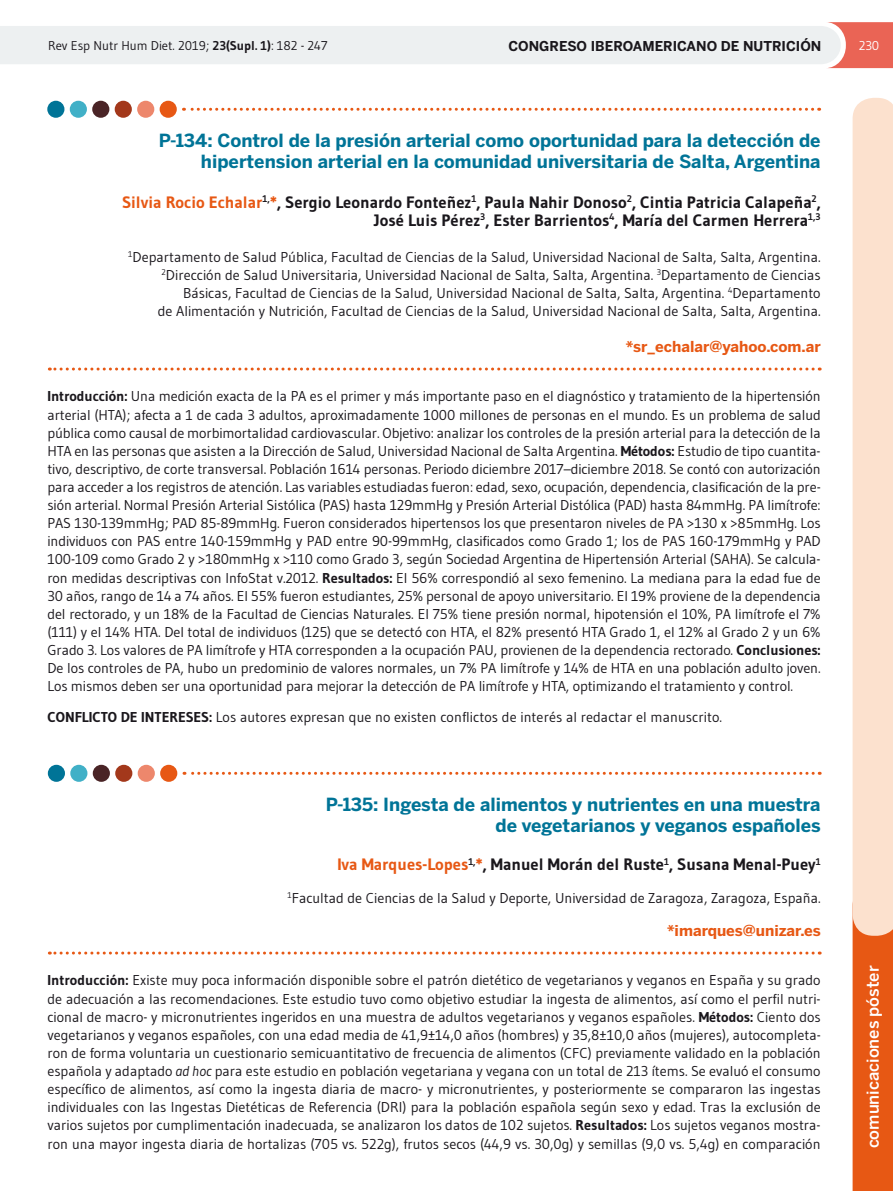
<style>
.page{position:relative;width:893px;height:1191px;background:#fff}
.page>*{position:absolute;margin:0;border:0;box-sizing:border-box;transform-origin:0 0}
.t1{font:700 18px/21.1px "Benton Sans";color:#007497;text-align:right}
.t2{font:700 16.5px/18.1px "Gudea";color:#1a171c;text-align:right}
.t3{font:500 16.5px "Benton Sans";color:#fff}
.t4{font:700 15px "Benton Sans";color:#e75814}
.t5{font:14.25px/18.1px "Gudea";color:#1a171c;text-align:justify}
.t6{font:700 13.5px "Benton Sans";color:#1a171c}
.t7{font:12.75px "Gudea";color:#1a171c}
.t8{font:12.75px "Gudea";color:#fff}
.s1{font-weight:700}
.s2{color:#e75814}
.s3{font-style:italic}
</style>
<div class="page">
<svg style="left:0;top:22px;width:893px;height:46px"></svg>
<svg style="left:853px;top:98px;width:40px;height:1093px;background:#f7c0a1"></svg>
<svg style="left:49px;top:367px;width:764px;height:3px"></svg>
<svg style="left:49px;top:951px;width:764px;height:3px"></svg>
<svg style="left:184px;top:772px;width:629px;height:3px"></svg>
<div style="left:48px;top:765px;width:17px;height:17px;background:#007497;border-radius:50%"></div>
<div style="left:70px;top:765px;width:17px;height:17px;background:#41b0c7;border-radius:50%"></div>
<div style="left:93px;top:765px;width:17px;height:17px;background:#4a2426;border-radius:50%"></div>
<div style="left:115px;top:765px;width:17px;height:17px;background:#a3381b;border-radius:50%"></div>
<div style="left:138px;top:765px;width:17px;height:17px;background:#ed876c;border-radius:50%"></div>
<div style="left:160px;top:765px;width:17px;height:17px;background:#e75814;border-radius:50%"></div>
<svg style="left:183px;top:108px;width:630px;height:3px"></svg>
<div style="left:47px;top:101px;width:17px;height:17px;background:#007497;border-radius:50%"></div>
<div style="left:70px;top:101px;width:17px;height:17px;background:#41b0c7;border-radius:50%"></div>
<div style="left:92px;top:101px;width:17px;height:17px;background:#4a2426;border-radius:50%"></div>
<div style="left:115px;top:101px;width:17px;height:17px;background:#a3381b;border-radius:50%"></div>
<div style="left:137px;top:101px;width:17px;height:17px;background:#ed876c;border-radius:50%"></div>
<div style="left:160px;top:101px;width:17px;height:17px;background:#e75814;border-radius:50%"></div>
<p class="t6" style="left:508px;top:38px;width:314px">CONGRESO IBEROAMERICANO DE NUTRICIÓN</p>
<p class="t7" style="left:48px;top:37px;width:281px">Rev Esp Nutr Hum Diet. 2019; <span class="s1">23(Supl. 1)</span>: 182 - 247</p>
<p class="t8" style="left:859px;top:37px;width:22px">230</p>
<p class="t1" style="left:159px;top:130px;width:663px">P-134: Control de la presión arterial como oportunidad para la detección de hipertension arterial en la comunidad universitaria de Salta, Argentina</p>
<p class="t2" style="left:122px;top:193px;width:700px"><span class="s2">Silvia Rocio Echalar</span><sup>1,</sup><span class="s2">*</span>, Sergio Leonardo Fonteñez<sup>1</sup>, Paula Nahir Donoso<sup>2</sup>, Cintia Patricia Calapeña<sup>2</sup>,<br>José Luis Pérez<sup>3</sup>, Ester Barrientos<sup>4</sup>, María del Carmen Herrera<sup>1,3</sup></p>
<p class="t5" style="left:128px;top:247px;width:694px;text-align:right"><sup>1</sup>Departamento de Salud Pública, Facultad de Ciencias de la Salud, Universidad Nacional de Salta, Salta, Argentina.<br><sup>2</sup>Dirección de Salud Universitaria, Universidad Nacional de Salta, Salta, Argentina. <sup>3</sup>Departamento de Ciencias Básicas, Facultad de Ciencias de la Salud, Universidad Nacional de Salta, Salta, Argentina. <sup>4</sup>Departamento<br>de Alimentación y Nutrición, Facultad de Ciencias de la Salud, Universidad Nacional de Salta, Salta, Argentina.</p>
<p class="t4" style="left:626px;top:338px;width:197px">*sr_echalar@yahoo.com.ar</p>
<p class="t5" style="left:47px;top:387px;width:775px"><span class="s1">Introducción:</span> Una medición exacta de la PA es el primer y más importante paso en el diagnóstico y tratamiento de la hipertensión arterial (HTA); afecta a 1 de cada 3 adultos, aproximadamente 1000 millones de personas en el mundo. Es un problema de salud pública como causal de morbimortalidad cardiovascular. Objetivo: analizar los controles de la presión arterial para la detección de la HTA en las personas que asisten a la Dirección de Salud, Universidad Nacional de Salta Argentina. <span class="s1">Métodos:</span> Estudio de tipo cuantita&shy;tivo, descriptivo, de corte transversal. Población 1614 personas. Periodo diciembre 2017–diciembre 2018. Se contó con autorización para acceder a los registros de atención. Las variables estudiadas fueron: edad, sexo, ocupación, dependencia, clasificación de la pre&shy;sión arterial. Normal Presión Arterial Sistólica (PAS) hasta 129mmHg y Presión Arterial Distólica (PAD) hasta 84mmHg. PA limítrofe:<br>PAS 130-139mmHg; PAD 85-89mmHg. Fueron considerados hipertensos los que presentaron niveles de PA &gt;130 x &gt;85mmHg. Los individuos con PAS entre 140-159mmHg y PAD entre 90-99mmHg, clasificados como Grado 1; los de PAS 160-179mmHg y PAD 100-109 como Grado 2 y &gt;180mmHg x &gt;110 como Grado 3, según Sociedad Argentina de Hipertensión Arterial (SAHA). Se calcula&shy;ron medidas descriptivas con InfoStat v.2012. <span class="s1">Resultados:</span> El 56% correspondió al sexo femenino. La mediana para la edad fue de 30 años, rango de 14 a 74 años. El 55% fueron estudiantes, 25% personal de apoyo universitario. El 19% proviene de la dependencia del rectorado, y un 18% de la Facultad de Ciencias Naturales. El 75% tiene presión normal, hipotensión el 10%, PA limítrofe el 7% (111) y el 14% HTA. Del total de individuos (125) que se detectó con HTA, el 82% presentó HTA Grado 1, el 12% al Grado 2 y un 6% Grado 3. Los valores de PA limítrofe y HTA corresponden a la ocupación PAU, provienen de la dependencia rectorado. <span class="s1">Conclusiones:<br></span>De los controles de PA, hubo un predominio de valores normales, un 7% PA limítrofe y 14% de HTA en una población adulto joven.<br>Los mismos deben ser una oportunidad para mejorar la detección de PA limítrofe y HTA, optimizando el tratamiento y control.</p>
<p class="t5" style="left:47px;top:708px;width:676px"><span class="s1">CONFLICTO DE INTERESES:</span> Los autores expresan que no existen conflictos de interés al redactar el manuscrito.</p>
<p class="t1" style="left:326px;top:793px;width:496px">P-135: Ingesta de alimentos y nutrientes en una muestra de vegetarianos y veganos españoles</p>
<p class="t2" style="left:337px;top:855px;width:485px"><span class="s2">Iva Marques-Lopes</span><sup>1,</sup><span class="s2">*</span>, Manuel Morán del Ruste<sup>1</sup>, Susana Menal-Puey<sup>1</sup></p>
<p class="t5" style="left:287px;top:889px;width:535px"><sup>1</sup>Facultad de Ciencias de la Salud y Deporte, Universidad de Zaragoza, Zaragoza, España.</p>
<p class="t4" style="left:667px;top:922px;width:155px">*imarques@unizar.es</p>
<p class="t5" style="left:47px;top:971px;width:775px"><span class="s1">Introducción:</span> Existe muy poca información disponible sobre el patrón dietético de vegetarianos y veganos en España y su grado de adecuación a las recomendaciones. Este estudio tuvo como objetivo estudiar la ingesta de alimentos, así como el perfil nutri&shy;cional de macro- y micronutrientes ingeridos en una muestra de adultos vegetarianos y veganos españoles. <span class="s1">Métodos:</span> Ciento dos vegetarianos y veganos españoles, con una edad media de 41,9±14,0 años (hombres) y 35,8±10,0 años (mujeres), autocompleta&shy;ron de forma voluntaria un cuestionario semicuantitativo de frecuencia de alimentos (CFC) previamente validado en la población española y adaptado <span class="s3">ad hoc</span> para este estudio en población vegetariana y vegana con un total de 213 ítems. Se evaluó el consumo específico de alimentos, así como la ingesta diaria de macro- y micronutrientes, y posteriormente se compararon las ingestas individuales con las Ingestas Dietéticas de Referencia (DRI) para la población española según sexo y edad. Tras la exclusión de varios sujetos por cumplimentación inadecuada, se analizaron los datos de 102 sujetos. <span class="s1">Resultados:</span> Los sujetos veganos mostra&shy;ron una mayor ingesta diaria de hortalizas (705 vs. 522g), frutos secos (44,9 vs. 30,0g) y semillas (9,0 vs. 5,4g) en comparación</p>
<p class="t3" style="left:863px;top:1148px;width:184px;rotate:-90deg">comunicaciones póster</p>
</div>
